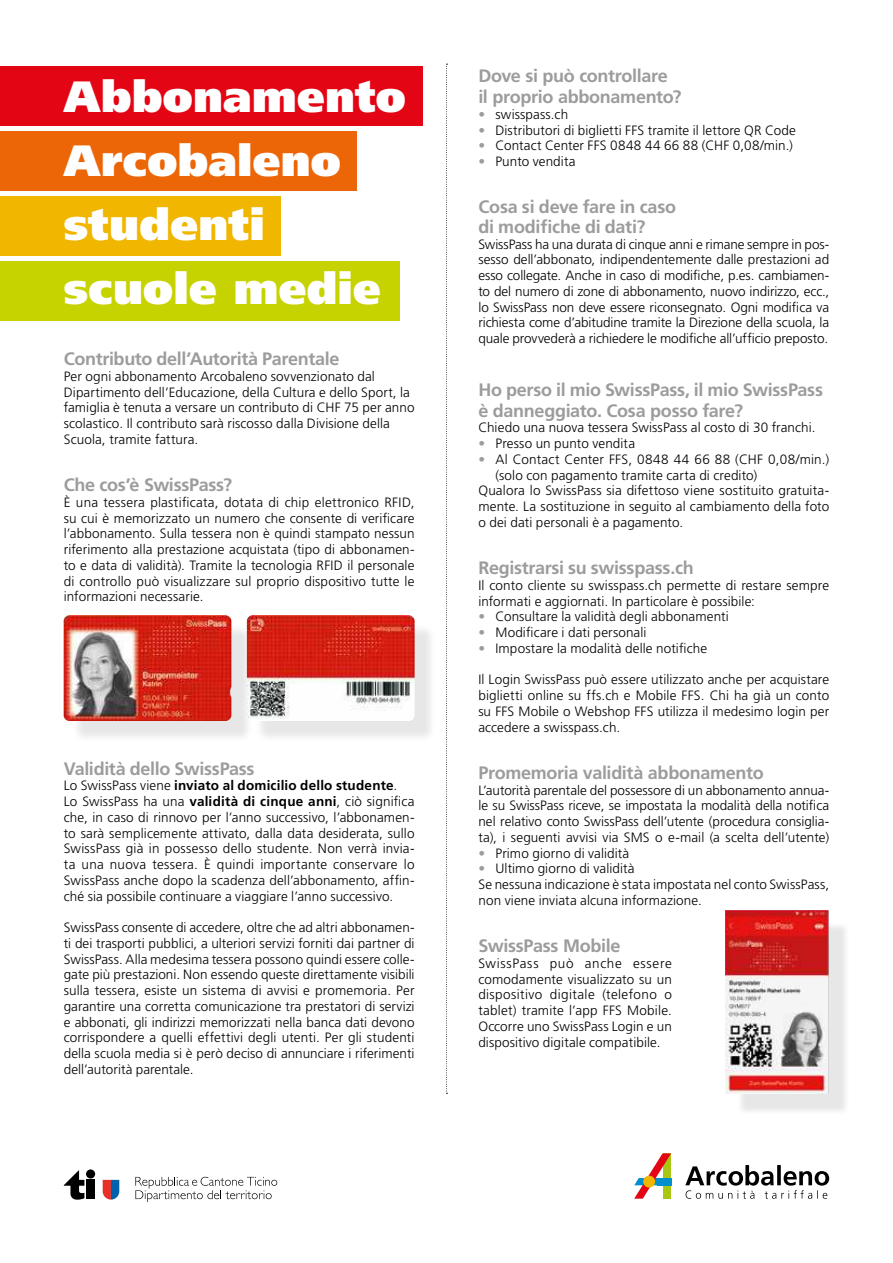
<style>
.page{position:relative;width:893px;height:1263px;background:#fff}
.page>*{position:absolute;margin:0;border:0;box-sizing:border-box;transform-origin:0 0}
.t1{font:900 43.8px/64.2px "Frutiger";letter-spacing:.005em;color:#fff}
.t2{font:700 18px/21px "Frutiger";letter-spacing:-.015em;color:#9d9c9c}
.t3{font:300 13.5px/15.8px "Frutiger";letter-spacing:.01em;color:#000;text-align:justify}
.s1{font-weight:700}
.s2{color:#9d9c9c}
</style>
<div class="page">
<div style="left:87px;top:1180px;width:8px;height:19px;background:#000"></div>
<div style="left:86px;top:1169px;width:9px;height:9px;background:#000;border-radius:50%"></div>
<svg style="left:64px;top:1170px;width:20px;height:30px"></svg>
<svg style="left:103px;top:1180px;width:16px;height:19px"></svg>
<svg style="left:135px;top:1177px;width:142px;height:25px"></svg>
<svg style="left:634px;top:1153px;width:37px;height:46px"></svg>
<div style="left:657px;top:1178px;width:14px;height:7px;background:#0090cd"></div>
<svg style="left:685px;top:1165px;width:144px;height:34px"></svg>
<div style="left:643px;top:1176px;width:12px;height:11px;background:#f1b600;border-radius:50%"></div>
<svg style="left:446px;top:64px;width:1px;height:1030px"></svg>
<div style="left:72px;top:623px;width:181px;height:120px;background:#000;opacity:.1"></div>
<img style="left:64px;top:615px;width:167px;height:106px">
<div style="left:255px;top:623px;width:181px;height:120px;background:#000;opacity:.1"></div>
<img style="left:247px;top:615px;width:168px;height:106px">
<div style="left:736px;top:921px;width:114px;height:195px;background:#000;opacity:.1"></div>
<img style="left:725px;top:910px;width:104px;height:184px">
<div style="left:0;top:66px;width:422px;height:60px;background:#e30513"></div>
<div style="left:0;top:131px;width:357px;height:60px;background:#ec6607"></div>
<div style="left:0;top:196px;width:281px;height:60px;background:#f1b600"></div>
<div style="left:0;top:261px;width:400px;height:60px;background:#c7d300"></div>
<h1 class="t1" style="left:64px;top:64px;width:343px">Abbonamento<br>Arcobaleno studenti scuole medie</h1>
<h2 class="t2" style="left:64px;top:350px;width:277px">Contributo dell’Autorità Parentale</h2>
<p class="t3" style="left:64px;top:369px;width:352px;text-align:left">Per ogni abbonamento Arcobaleno sovvenzionato dal Dipartimento dell’Educazione, della Cultura e dello Sport, la famiglia è tenuta a versare un contributo di CHF 75 per anno scolastico. Il contributo sarà riscosso dalla Divisione della Scuola, tramite fattura.</p>
<h2 class="t2" style="left:64px;top:476px;width:170px">Che cos’è SwissPass?</h2>
<p class="t3" style="left:64px;top:495px;width:352px">È una tessera plastificata, dotata di chip elettronico RFID, su cui è memorizzato un numero che consente di verificare l’abbonamento. Sulla tessera non è quindi stampato nessun riferimento alla prestazione acquistata (tipo di abbonamen&shy;to e data di validità). Tramite la tecnologia RFID il personale di controllo può visualizzare sul proprio dispositivo tutte le informazioni necessarie.</p>
<h2 class="t2" style="left:64px;top:759px;width:192px">Validità dello SwissPass</h2>
<p class="t3" style="left:64px;top:779px;width:352px;text-align:left">Lo SwissPass viene <span class="s1">inviato al domicilio dello studente</span>.<br>Lo SwissPass ha una <span class="s1">validità di cinque anni</span>, ciò significa che, in caso di rinnovo per l’anno successivo, l’abbonamen&shy;to sarà semplicemente attivato, dalla data desiderata, sullo SwissPass già in possesso dello studente. Non verrà invia&shy;ta una nuova tessera. È quindi importante conservare lo SwissPass anche dopo la scadenza dell’abbonamento, affin&shy;ché sia possibile continuare a viaggiare l’anno successivo.</p>
<p class="t3" style="left:64px;top:920px;width:352px">SwissPass consente di accedere, oltre che ad altri abbonamen&shy;ti dei trasporti pubblici, a ulteriori servizi forniti dai partner di SwissPass. Alla medesima tessera possono quindi essere colle&shy;gate più prestazioni. Non essendo queste direttamente visibili sulla tessera, esiste un sistema di avvisi e promemoria. Per garantire una corretta comunicazione tra prestatori di servizi e abbonati, gli indirizzi memorizzati nella banca dati devono corrispondere a quelli effettivi degli utenti. Per gli studenti della scuola media si è però deciso di annunciare i riferimenti dell’autorità parentale.</p>
<h2 class="t2" style="left:478px;top:67px;width:205px">Dove si può controllare il proprio abbonamento?</h2>
<p class="t3" style="left:478px;top:107px;width:91px"><span class="s2">•</span> swisspass.ch</p>
<p class="t3" style="left:478px;top:123px;width:319px"><span class="s2">•</span> Distributori di biglietti FFS tramite il lettore QR Code</p>
<p class="t3" style="left:478px;top:139px;width:316px"><span class="s2">•</span> Contact Center FFS 0848 44 66 88 (CHF 0,08/min.)</p>
<p class="t3" style="left:478px;top:154px;width:99px"><span class="s2">•</span> Punto vendita</p>
<h2 class="t2" style="left:478px;top:199px;width:199px;line-height:19.5px">Cosa si deve fare in caso di modifiche di dati?</h2>
<p class="t3" style="left:478px;top:237px;width:352px">SwissPass ha una durata di cinque anni e rimane sempre in pos&shy;sesso dell’abbonato, indipendentemente dalle prestazioni ad esso collegate. Anche in caso di modifiche, p.es. cambiamen&shy;to del numero di zone di abbonamento, nuovo indirizzo, ecc., lo SwissPass non deve essere riconsegnato. Ogni modifica va richiesta come d’abitudine tramite la Direzione della scuola, la quale provvederà a richiedere le modifiche all’ufficio preposto.</p>
<h2 class="t2" style="left:478px;top:380px;width:346px">Ho perso il mio SwissPass, il mio SwissPass è danneggiato. Cosa posso fare?</h2>
<p class="t3" style="left:478px;top:421px;width:339px">Chiedo una nuova tessera SwissPass al costo di 30 franchi.</p>
<p class="t3" style="left:478px;top:436px;width:158px"><span class="s2">•</span> Presso un punto vendita</p>
<p class="t3" style="left:478px;top:452px;width:352px"><span class="s2">•</span> Al Contact Center FFS, 0848 44 66 88 (CHF 0,08/min.)</p>
<p class="t3" style="left:495px;top:468px;width:263px">(solo con pagamento tramite carta di credito)</p>
<p class="t3" style="left:478px;top:484px;width:352px">Qualora lo SwissPass sia difettoso viene sostituito gratuita-</p>
<p class="t3" style="left:478px;top:499px;width:352px">mente. La sostituzione in seguito al cambiamento della foto</p>
<p class="t3" style="left:478px;top:515px;width:206px">o dei dati personali è a pagamento.</p>
<h2 class="t2" style="left:478px;top:559px;width:217px">Registrarsi su swisspass.ch</h2>
<p class="t3" style="left:478px;top:578px;width:352px">Il conto cliente su swisspass.ch permette di restare sempre informati e aggiornati. In particolare è possibile:</p>
<p class="t3" style="left:478px;top:610px;width:252px"><span class="s2">•</span> Consultare la validità degli abbonamenti</p>
<p class="t3" style="left:478px;top:625px;width:170px"><span class="s2">•</span> Modificare i dati personali</p>
<p class="t3" style="left:478px;top:641px;width:230px"><span class="s2">•</span> Impostare la modalità delle notifiche</p>
<p class="t3" style="left:478px;top:673px;width:352px">Il Login SwissPass può essere utilizzato anche per acquistare biglietti online su ffs.ch e Mobile FFS. Chi ha già un conto su FFS Mobile o Webshop FFS utilizza il medesimo login per accedere a swisspass.ch.</p>
<h2 class="t2" style="left:478px;top:763px;width:287px">Promemoria validità abbonamento</h2>
<p class="t3" style="left:478px;top:783px;width:352px">L’autorità parentale del possessore di un abbonamento annua&shy;le su SwissPass riceve, se impostata la modalità della notifica nel relativo conto SwissPass dell’utente (procedura consiglia&shy;ta), i seguenti avvisi via SMS o e-mail (a scelta dell’utente)</p>
<p class="t3" style="left:478px;top:846px;width:152px"><span class="s2">•</span> Primo giorno di validità</p>
<p class="t3" style="left:478px;top:862px;width:352px;text-align:left"><span class="s2">•</span> Ultimo giorno di validità<br>Se nessuna indicazione è stata impostata nel conto SwissPass, non viene inviata alcuna informazione.</p>
<h2 class="t2" style="left:478px;top:937px;width:144px">SwissPass Mobile</h2>
<p class="t3" style="left:478px;top:956px;width:195px">SwissPass può anche essere comodamente visualizzato su un dispositivo digitale (telefono o tablet) tramite l’app FFS Mobile.<br>Occorre uno SwissPass Login e un dispositivo digitale compatibile.</p>
</div>
